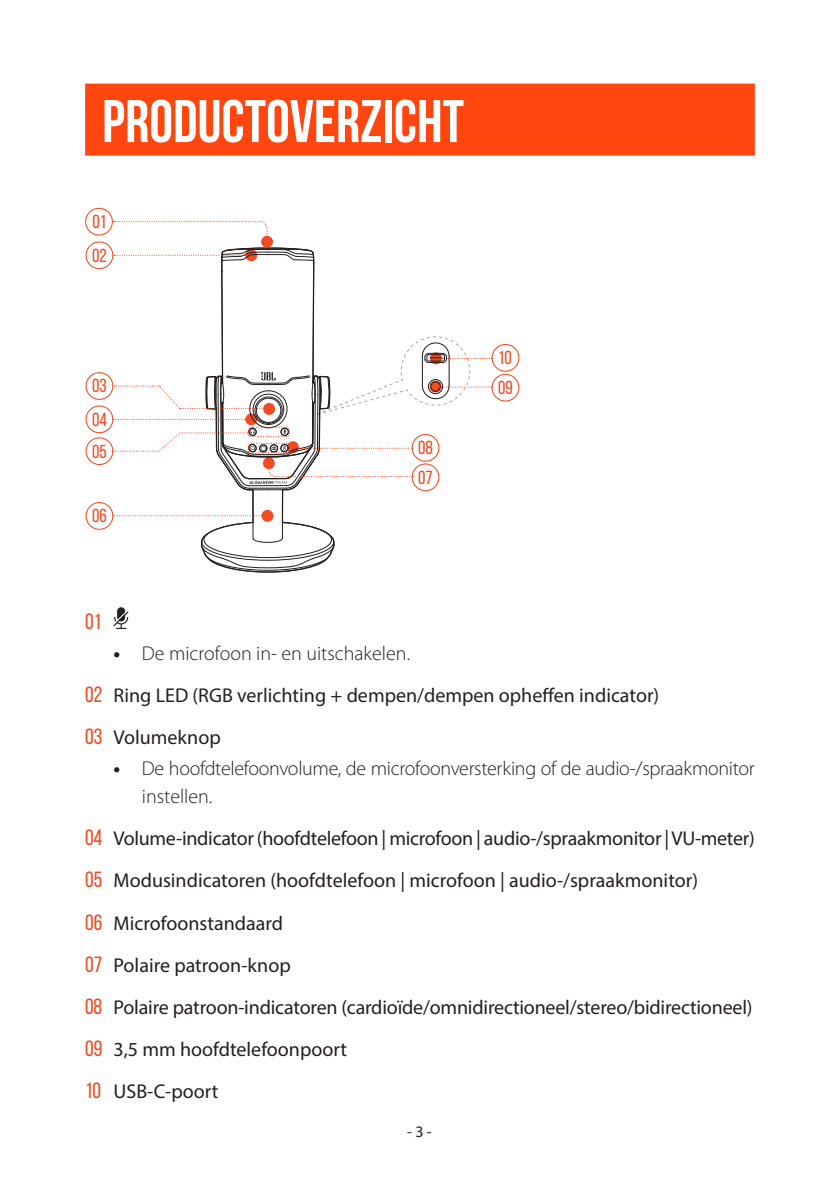
<style>
.page{position:relative;width:840px;height:1191px;background:#fff}
.page>*{position:absolute;margin:0;border:0;box-sizing:border-box;transform-origin:0 0}
.Title1{font:700 60px "Bebas Neue";color:#fff}
.t1{font:22px "Bebas Neue";color:#f04b23}
.t2{font:20px "Myriad Pro";letter-spacing:-.005em;color:#231f20}
.t3{font:300 20px/28px "Myriad Pro";letter-spacing:-.015em;color:#231f20}
.t4{font:18.8px/33.6px "Bebas Neue";color:#f04b23}
.t5{font:16px "Myriad Pro";color:#231f20}
.s1{font-weight:700}
.s2{font-family:"Bebas Neue";font-size:22px;color:#f04b23}
</style>
<div class="page">
<div style="left:85px;top:84px;width:669px;height:72px;background:#ff460f"></div>
<div style="left:261px;top:236px;width:12px;height:12px;background:#f04b23;border-radius:50%"></div>
<svg style="left:113px;top:221px;width:155px;height:18px"></svg>
<svg style="left:113px;top:247px;width:378px;height:325px"></svg>
<div style="left:85px;top:208px;width:28px;height:27px;border:1px solid #f04b23;border-radius:50%"></div>
<div style="left:85px;top:241px;width:28px;height:28px;border:1px solid #f04b23;border-radius:50%"></div>
<div style="left:85px;top:437px;width:28px;height:28px;border:1px solid #f04b23;border-radius:50%"></div>
<div style="left:85px;top:405px;width:28px;height:28px;border:1px solid #f04b23;border-radius:50%"></div>
<div style="left:85px;top:372px;width:28px;height:28px;border:1px solid #f04b23;border-radius:50%"></div>
<div style="left:85px;top:502px;width:28px;height:28px;border:1px solid #f04b23;border-radius:50%"></div>
<div style="left:411px;top:463px;width:28px;height:28px;border:1px solid #f04b23;border-radius:50%"></div>
<div style="left:411px;top:434px;width:28px;height:28px;border:1px solid #f04b23;border-radius:50%"></div>
<div style="left:491px;top:374px;width:28px;height:27px;border:1px solid #f04b23;border-radius:50%"></div>
<div style="left:491px;top:344px;width:28px;height:28px;border:1px solid #f04b23;border-radius:50%"></div>
<svg style="left:113px;top:607px;width:15px;height:22px"></svg>
<p class="Title1" style="left:102px;top:88px;width:363px">PRODUCTOVERZICHT</p>
<p class="t4" style="left:92px;top:204px;width:16px">01<br>02</p>
<p class="t4" style="left:92px;top:369px;width:16px">03</p>
<p class="t4" style="left:92px;top:402px;width:16px">04</p>
<p class="t4" style="left:92px;top:434px;width:16px">05</p>
<p class="t4" style="left:92px;top:499px;width:16px">06</p>
<p class="t1" style="left:85px;top:609px;width:17px">01</p>
<p class="t4" style="left:418px;top:431px;width:16px">08</p>
<p class="t4" style="left:418px;top:460px;width:16px">07</p>
<p class="t4" style="left:498px;top:341px;width:15px">10</p>
<p class="t4" style="left:498px;top:370px;width:16px">09</p>
<p class="t3" style="left:113px;top:639px;width:298px"><span class="s1">•</span> De microfoon in- en uitschakelen.</p>
<p class="t2" style="left:85px;top:683px;width:575px"><span class="s2">02</span> Ring LED (RGB verlichting + dempen/dempen opheffen indicator)</p>
<p class="t2" style="left:85px;top:725px;width:137px"><span class="s2">03</span> Volumeknop</p>
<p class="t3" style="left:142px;top:754px;width:614px;text-indent:-28px"><span class="s1">•</span> De hoofdtelefoonvolume, de microfoonversterking of de audio-/spraakmonitor instellen.</p>
<p class="t2" style="left:85px;top:826px;width:670px"><span class="s2">04</span> Volume-indicator (hoofdtelefoon | microfoon | audio-/spraakmonitor | VU-meter)</p>
<p class="t2" style="left:85px;top:868px;width:614px"><span class="s2">05</span> Modusindicatoren (hoofdtelefoon | microfoon | audio-/spraakmonitor)</p>
<p class="t2" style="left:85px;top:910px;width:199px"><span class="s2">06</span> Microfoonstandaard</p>
<p class="t2" style="left:85px;top:952px;width:207px"><span class="s2">07</span> Polaire patroon-knop</p>
<p class="t2" style="left:85px;top:995px;width:668px"><span class="s2">08</span> Polaire patroon-indicatoren (cardioïde/omnidirectioneel/stereo/bidirectioneel)</p>
<p class="t2" style="left:85px;top:1037px;width:263px"><span class="s2">09</span> 3,5 mm hoofdtelefoonpoort</p>
<p class="t2" style="left:85px;top:1079px;width:135px"><span class="s2">10</span> USB-C-poort</p>
<p class="t5" style="left:407px;top:1122px;width:26px">- 3 -</p>
</div>
